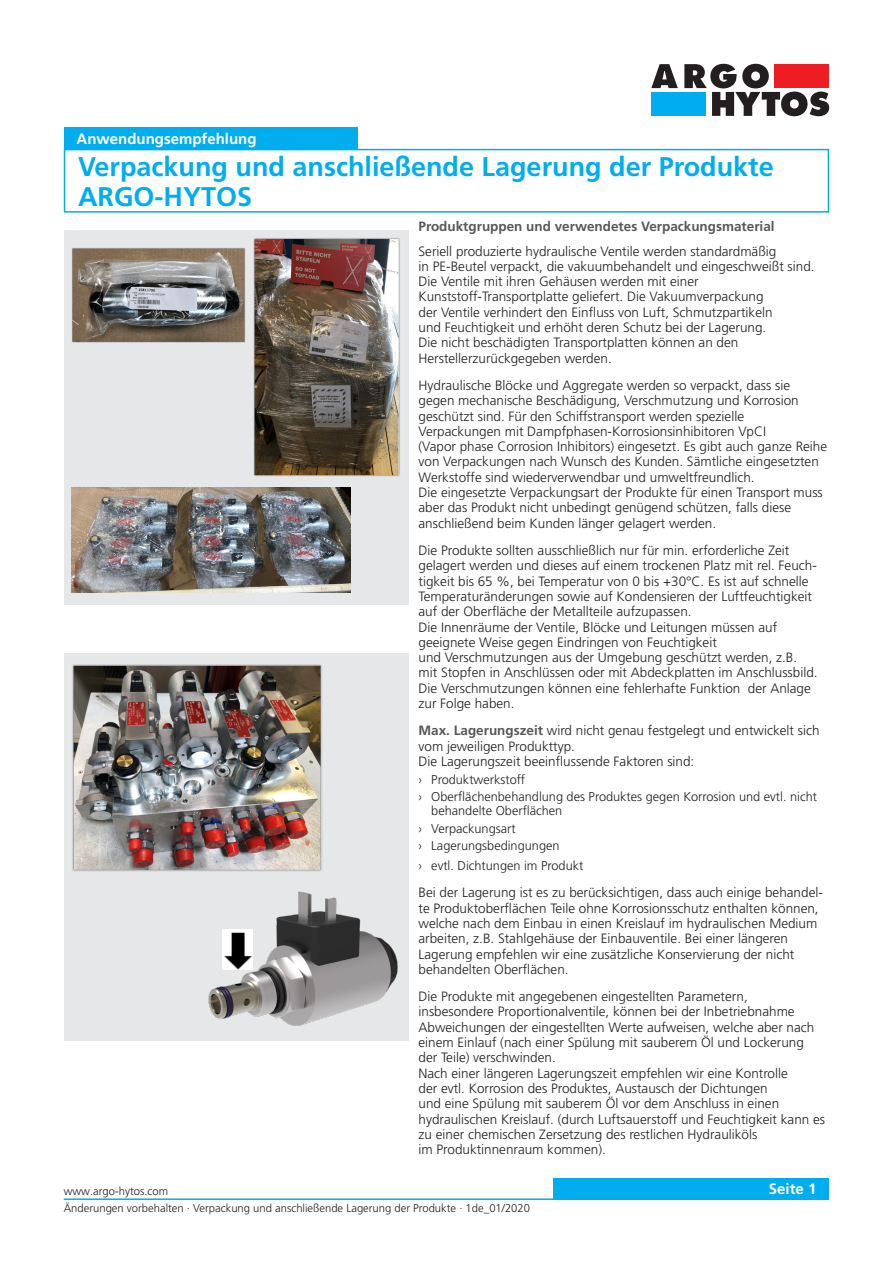
<style>
.page{position:relative;width:893px;height:1263px;background:#fff}
.page>*{position:absolute;margin:0;border:0;box-sizing:border-box;transform-origin:0 0}
._01_Headline_blue{font:700 27px/30px "Frutiger LT Pro";color:#00aeef}
._04_Headline_white{font:700 15px "Frutiger LT Pro";color:#fff}
._06_Copytext{font:300 13.5px/15.3px "Frutiger LT Pro";color:#231f20}
._05_Subline_Copytext{font:700 13.5px "Frutiger LT Pro";color:#57585a}
.t1{font:300 12.75px/13.5px "Frutiger LT Pro";color:#231f20}
.t2{font:300 11.25px "Frutiger LT Pro";color:#231f20}
.s1{font-weight:700;color:#57585a}
</style>
<div class="page">
<div style="left:64px;top:230px;width:344px;height:374px;background:#e6e7e9"></div>
<img style="left:72px;top:248px;width:173px;height:95px">
<img style="left:254px;top:238px;width:146px;height:238px">
<img style="left:72px;top:487px;width:279px;height:105px">
<div style="left:64px;top:654px;width:344px;height:387px;background:#e6e7e9"></div>
<img style="left:72px;top:664px;width:250px;height:208px">
<img style="left:208px;top:891px;width:190px;height:135px">
<img style="left:223px;top:929px;width:29px;height:41px">
<div style="left:553px;top:1178px;width:276px;height:21px;background:#00aeef"></div>
<hr style="left:64px;top:1198px;width:765px;height:2px;background:#00aeef">
<svg style="left:651px;top:64px;width:27px;height:24px"></svg>
<div style="left:651px;top:92px;width:55px;height:24px;background:#00aeef"></div>
<svg style="left:684px;top:64px;width:145px;height:52px"></svg>
<div style="left:64px;top:149px;width:765px;height:64px;border:2px solid #00aeef"></div>
<div style="left:64px;top:128px;width:294px;height:21px;background:#00aeef"></div>
<p class="_04_Headline_white" style="left:77px;top:130px;width:182px">Anwendungsempfehlung</p>
<p class="_01_Headline_blue" style="left:78px;top:152px;width:697px">Verpackung und anschließende Lagerung der Produkte<br>ARGO-HYTOS</p>
<p class="_05_Subline_Copytext" style="left:419px;top:219px;width:358px">Produktgruppen und verwendetes Verpackungsmaterial</p>
<p class="_06_Copytext" style="left:419px;top:243px;width:398px">Seriell produzierte hydraulische Ventile werden standardmäßig<br>in PE-Beutel verpackt, die vakuumbehandelt und eingeschweißt sind.<br>Die Ventile mit ihren Gehäusen werden mit einer Kunststoff-Transportplatte geliefert. Die Vakuumverpackung<br>der Ventile verhindert den Einfluss von Luft, Schmutzpartikeln<br>und Feuchtigkeit und erhöht deren Schutz bei der Lagerung.<br>Die nicht beschädigten Transportplatten können an den</p>
<p class="_06_Copytext" style="left:419px;top:350px;width:195px">Herstellerzurückgegeben werden.</p>
<p class="_06_Copytext" style="left:419px;top:378px;width:410px">Hydraulische Blöcke und Aggregate werden so verpackt, dass sie gegen mechanische Beschädigung, Verschmutzung und Korrosion geschützt sind. Für den Schiffstransport werden spezielle Verpackungen mit Dampfphasen-Korrosionsinhibitoren VpCI<br>(Vapor phase Corrosion Inhibitors) eingesetzt. Es gibt auch ganze Reihe von Verpackungen nach Wunsch des Kunden. Sämtliche eingesetzten Werkstoffe sind wiederverwendbar und umweltfreundlich.</p>
<p class="_06_Copytext" style="left:419px;top:485px;width:406px">Die eingesetzte Verpackungsart der Produkte für einen Transport muss aber das Produkt nicht unbedingt genügend schützen, falls diese anschließend beim Kunden länger gelagert werden.</p>
<p class="_06_Copytext" style="left:419px;top:543px;width:400px">Die Produkte sollten ausschließlich nur für min. erforderliche Zeit gelagert werden und dieses auf einem trockenen Platz mit rel. Feuch&shy;tigkeit bis 65 %, bei Temperatur von 0 bis +30°C. Es ist auf schnelle Temperaturänderungen sowie auf Kondensieren der Luftfeuchtigkeit auf der Oberfläche der Metallteile aufzupassen.<br>Die Innenräume der Ventile, Blöcke und Leitungen müssen auf geeignete Weise gegen Eindringen von Feuchtigkeit</p>
<p class="_06_Copytext" style="left:419px;top:650px;width:401px">und Verschmutzungen aus der Umgebung geschützt werden, z.B. mit Stopfen in Anschlüssen oder mit Abdeckplatten im Anschlussbild.<br>Die Verschmutzungen können eine fehlerhafte Funktion der Anlage zur Folge haben.</p>
<p class="_06_Copytext" style="left:419px;top:723px;width:403px"><span class="s1">Max. Lagerungszeit</span> wird nicht genau festgelegt und entwickelt sich vom jeweiligen Produkttyp.</p>
<p class="_06_Copytext" style="left:419px;top:754px;width:277px">Die Lagerungszeit beeinflussende Faktoren sind:</p>
<p class="t1" style="left:419px;top:773px;width:108px">› Produktwerkstoff</p>
<p class="t1" style="left:431px;top:790px;width:387px;text-indent:-13px">› Oberflächenbehandlung des Produktes gegen Korrosion und evtl. nicht behandelte Oberflächen</p>
<p class="t1" style="left:419px;top:822px;width:99px">› Verpackungsart</p>
<p class="t1" style="left:419px;top:839px;width:143px">› Lagerungsbedingungen</p>
<p class="t1" style="left:419px;top:859px;width:166px">› evtl. Dichtungen im Produkt</p>
<p class="_06_Copytext" style="left:419px;top:885px;width:406px">Bei der Lagerung ist es zu berücksichtigen, dass auch einige behandel&shy;te Produktoberflächen Teile ohne Korrosionsschutz enthalten können, welche nach dem Einbau in einen Kreislauf im hydraulischen Medium arbeiten, z.B. Stahlgehäuse der Einbauventile. Bei einer längeren Lagerung empfehlen wir eine zusätzliche Konservierung der nicht behandelten Oberflächen.</p>
<p class="_06_Copytext" style="left:419px;top:989px;width:397px">Die Produkte mit angegebenen eingestellten Parametern, insbesondere Proportionalventile, können bei der Inbetriebnahme Abweichungen der eingestellten Werte aufweisen, welche aber nach einem Einlauf (nach einer Spülung mit sauberem Öl und Lockerung der Teile) verschwinden.</p>
<p class="_06_Copytext" style="left:419px;top:1065px;width:408px">Nach einer längeren Lagerungszeit empfehlen wir eine Kontrolle<br>der evtl. Korrosion des Produktes, Austausch der Dichtungen<br>und eine Spülung mit sauberem Öl vor dem Anschluss in einen hydraulischen Kreislauf. (durch Luftsauerstoff und Feuchtigkeit kann es zu einer chemischen Zersetzung des restlichen Hydrauliköls<br>im Produktinnenraum kommen).</p>
<p class="t2" style="left:64px;top:1184px;width:106px">www.argo-hytos.com</p>
<p class="_04_Headline_white" style="left:769px;top:1180px;width:49px">Seite 1</p>
<p class="t2" style="left:64px;top:1202px;width:468px">Änderungen vorbehalten · Verpackung und anschließende Lagerung der Produkte · 1de_01/2020</p>
</div>
